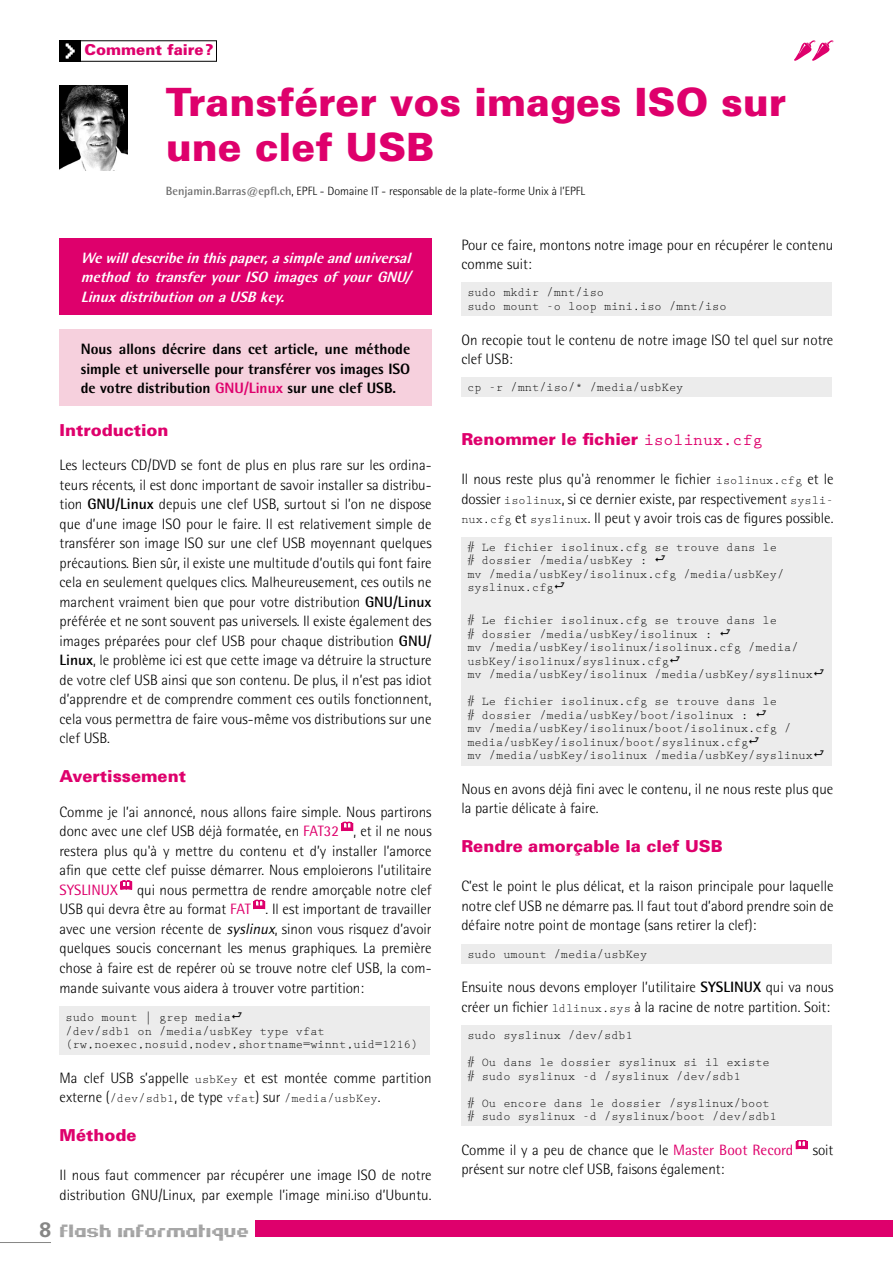
<style>
.page{position:relative;width:893px;height:1263px;background:#fff}
.page>*{position:absolute;margin:0;border:0;box-sizing:border-box;transform-origin:0 0}
.t1{font:900 39px/45px "Univers";color:#de006c}
.t2{font:19.5px "Estrogen";color:#9c9c9c}
.t3{font:900 16.5px "Univers";color:#de006c}
.t4{font:300 15px/19.5px "Rotis Semi Sans";color:#000;text-align:justify}
.t5{font:800 15px/19.5px "Rotis Semi Sans";color:#000;text-align:justify}
.t6{font:italic 800 15px/19.5px "Rotis Semi Sans";color:#fff;text-align:justify}
.t7{font:900 15px "Univers";color:#de006c}
.t8{font:15px "Rotis Semi Sans";color:#de006c}
.t9{font:12px/13.5px "Prestige Elite Std";color:#000}
.t10{font:300 12px "Rotis Semi Sans";color:#000}
.s1{font-weight:700;color:#6e6e6e}
.s2{color:#de006c}
.s3{font-weight:700}
.s4{font-weight:400;color:#de006c}
.s5{font-weight:400;font-style:italic}
.s6{font-family:"Prestige Elite Std";font-weight:400;font-size:12px}
.s7{font-family:"Rotis Semi Sans";font-weight:300;font-size:15px}
.s8{font-family:"Univers";font-weight:700;font-size:21px;color:#868685}
.s9{font-family:"Prestige Elite Std";font-weight:700}
</style>
<div class="page">
<hr style="left:0;top:1242px;width:51px;height:1px;background:#868685">
<div style="left:255px;top:1220px;width:638px;height:17px;background:#de006c"></div>
<div style="left:60px;top:238px;width:372px;height:76px;background:#de006c"></div>
<div style="left:60px;top:329px;width:372px;height:77px;background:#f6d0dd"></div>
<div style="left:60px;top:1006px;width:370px;height:48px;background:#ececec"></div>
<div style="left:461px;top:283px;width:371px;height:33px;background:#ececec"></div>
<div style="left:461px;top:377px;width:371px;height:20px;background:#ececec"></div>
<div style="left:461px;top:537px;width:371px;height:228px;background:#ececec"></div>
<div style="left:461px;top:944px;width:371px;height:20px;background:#ececec"></div>
<div style="left:461px;top:1025px;width:371px;height:101px;background:#ececec"></div>
<div style="left:60px;top:40px;width:157px;height:22px;border:1px solid #000"></div>
<div style="left:60px;top:40px;width:21px;height:22px;background:#000"></div>
<svg style="left:66px;top:43px;width:9px;height:16px"></svg>
<svg style="left:794px;top:40px;width:39px;height:21px"></svg>
<img style="left:60px;top:85px;width:68px;height:85px">
<svg style="left:341px;top:822px;width:12px;height:9px"></svg>
<svg style="left:120px;top:880px;width:12px;height:9px"></svg>
<svg style="left:253px;top:900px;width:12px;height:9px"></svg>
<svg style="left:796px;top:1140px;width:11px;height:9px"></svg>
<p class="t7" style="left:85px;top:41px;width:130px">Comment faire?</p>
<h1 class="t1" style="left:166px;top:78px;width:622px">Transférer vos images ISO sur une clef USB</h1>
<p class="t10" style="left:166px;top:184px;width:421px"><span class="s1">Benjamin.Barras@epfl.ch</span>, EPFL - Domaine IT - responsable de la plate-forme Unix à l’EPFL</p>
<p class="t6" style="left:81px;top:248px;width:336px">Wewilldescribeinthispaper,asimpleanduniversal method to transfer your ISO images of your GNU/ LinuxdistributiononaUSBkey.</p>
<p class="t5" style="left:81px;top:339px;width:331px">Nous allons décrire dans cet article, une méthode simple et universelle pour transférer vos images ISO de votre distribution <span class="s2">GNU/Linux</span> sur une clef USB.</p>
<p class="t3" style="left:60px;top:420px;width:111px">Introduction</p>
<p class="t4" style="left:60px;top:456px;width:374px">Les lecteurs CD/DVD se font de plus en plus rare sur les ordina&shy;teurs récents, il est donc important de savoir installer sa distribu&shy;tion <span class="s3">GNU/Linux</span> depuis une clef USB, surtout si l’on ne dispose que d’une image ISO pour le faire. Il est relativement simple de transférer son image ISO sur une clef USB moyennant quelques précautions. Bien sûr, il existe une multitude d’outils qui font faire cela en seulement quelques clics. Malheureusement, ces outils ne marchent vraiment bien que pour votre distribution <span class="s3">GNU/Linux </span>préférée et ne sont souvent pas universels. Il existe également des images préparées pour clef USB pour chaque distribution <span class="s3">GNU/ Linux</span>, le problème ici est que cette image va détruire la structure de votre clef USB ainsi que son contenu. De plus, il n’est pas idiot d’apprendre et de comprendre comment ces outils fonctionnent, cela vous permettra de faire vous-même vos distributions sur une clef USB.</p>
<p class="t3" style="left:60px;top:766px;width:128px">Avertissement</p>
<p class="t4" style="left:60px;top:802px;width:374px">Comme je l’ai annoncé, nous allons faire simple. Nous partirons donc avec une clef USB déjà formatée, en <span class="s4">FAT32</span> , et il ne nous restera plus qu'à y mettre du contenu et d’y installer l’amorce afin que cette clef puisse démarrer. Nous emploierons l’utilitaire</p>
<p class="t8" style="left:60px;top:881px;width:60px">SYSLINUX</p>
<p class="t4" style="left:60px;top:880px;width:374px;text-indent:78px">qui nous permettra de rendre amorçable notre clef USB qui devra être au format <span class="s4">FAT</span> . Il est important de travailler avec une version récente de <span class="s5">syslinux</span>, sinon vous risquez d’avoir quelques soucis concernant les menus graphiques. La première chose à faire est de repérer où se trouve notre clef USB, la com&shy;mande suivante vous aidera à trouver votre partition:</p>
<p class="t9" style="left:66px;top:1011px;width:354px">sudo mount | grep media<br>/dev/sdb1 on /media/usbKey type vfat (rw,noexec,nosuid,nodev,shortname=winnt,uid=1216)</p>
<p class="t4" style="left:60px;top:1068px;width:374px">Ma clef USB s’appelle <span class="s6">usbKey</span> et est montée comme partition</p>
<p class="t9" style="left:60px;top:1092px;width:323px"><span class="s7">externe (</span>/dev/sdb1<span class="s7">, de type</span> vfat<span class="s7">) sur</span> /media/usbKey<span class="s7">.</span></p>
<p class="t3" style="left:60px;top:1125px;width:79px">Méthode</p>
<p class="t4" style="left:60px;top:1165px;width:374px">Il nous faut commencer par récupérer une image ISO de notre distribution GNU/Linux, par exemple l’image mini.iso d’Ubuntu.</p>
<h2 class="t2" style="left:39px;top:1220px;width:211px"><span class="s8">8</span> flash informatique</h2>
<p class="t4" style="left:461px;top:235px;width:374px">Pour ce faire, montons notre image pour en récupérer le contenu comme suit:</p>
<p class="t9" style="left:467px;top:286px;width:261px">sudo mkdir /mnt/iso<br>sudo mount -o loop mini.iso /mnt/iso</p>
<p class="t4" style="left:461px;top:330px;width:374px">On recopie tout le contenu de notre image ISO tel quel sur notre clef USB:</p>
<p class="t9" style="left:467px;top:381px;width:218px">cp -r /mnt/iso/* /media/usbKey</p>
<p class="t3" style="left:461px;top:429px;width:303px">Renommer le fichier <span class="s9">isolinux.cfg</span></p>
<p class="t4" style="left:461px;top:470px;width:374px">Il nous reste plus qu'à renommer le fichier <span class="s6">isolinux.cfg</span> et le dossier <span class="s6">isolinux</span>, si ce dernier existe, par respectivement <span class="s6">sysli&shy;nux.cfg</span> et <span class="s6">syslinux</span>. Il peut y avoir trois cas de figures possible.</p>
<p class="t9" style="left:467px;top:541px;width:318px"># Le fichier isolinux.cfg se trouve dans le # dossier /media/usbKey :<br>mv /media/usbKey/isolinux.cfg /media/usbKey/ syslinux.cfg</p>
<p class="t9" style="left:467px;top:614px;width:347px"># Le fichier isolinux.cfg se trouve dans le<br># dossier /media/usbKey/isolinux :<br>mv /media/usbKey/isolinux/isolinux.cfg /media/ usbKey/isolinux/syslinux.cfg<br>mv /media/usbKey/isolinux /media/usbKey/syslinux</p>
<p class="t9" style="left:467px;top:695px;width:347px"># Le fichier isolinux.cfg se trouve dans le<br># dossier /media/usbKey/boot/isolinux :<br>mv /media/usbKey/isolinux/boot/isolinux.cfg / media/usbKey/isolinux/boot/syslinux.cfg<br>mv /media/usbKey/isolinux /media/usbKey/syslinux</p>
<p class="t4" style="left:461px;top:779px;width:374px">Nous en avons déjà fini avec le contenu, il ne nous reste plus que la partie délicate à faire.</p>
<p class="t3" style="left:461px;top:836px;width:263px">Rendre amorçable la clef USB</p>
<p class="t4" style="left:461px;top:876px;width:374px">C’est le point le plus délicat, et la raison principale pour laquelle notre clef USB ne démarre pas. Il faut tout d’abord prendre soin de défaire notre point de montage (sans retirer la clef):</p>
<p class="t9" style="left:467px;top:948px;width:182px">sudo umount /media/usbKey</p>
<p class="t4" style="left:461px;top:977px;width:374px">Ensuite nous devons employer l’utilitaire <span class="s3">SYSLINUX</span> qui va nous créer un fichier <span class="s6">ldlinux.sys</span> à la racine de notre partition. Soit:</p>
<p class="t9" style="left:467px;top:1029px;width:167px">sudo syslinux /dev/sdb1</p>
<p class="t9" style="left:467px;top:1056px;width:304px"># Ou dans le dossier syslinux si il existe # sudo syslinux -d /syslinux /dev/sdb1</p>
<p class="t9" style="left:467px;top:1096px;width:311px"># Ou encore dans le dossier /syslinux/boot # sudo syslinux -d /syslinux/boot /dev/sdb1</p>
<p class="t4" style="left:461px;top:1140px;width:334px">Comme il y a peu de chance que le <span class="s4">Master Boot Record</span></p>
<p class="t4" style="left:813px;top:1140px;width:22px">soit</p>
<p class="t4" style="left:461px;top:1159px;width:264px">présent sur notre clef USB, faisons également:</p>
</div>
